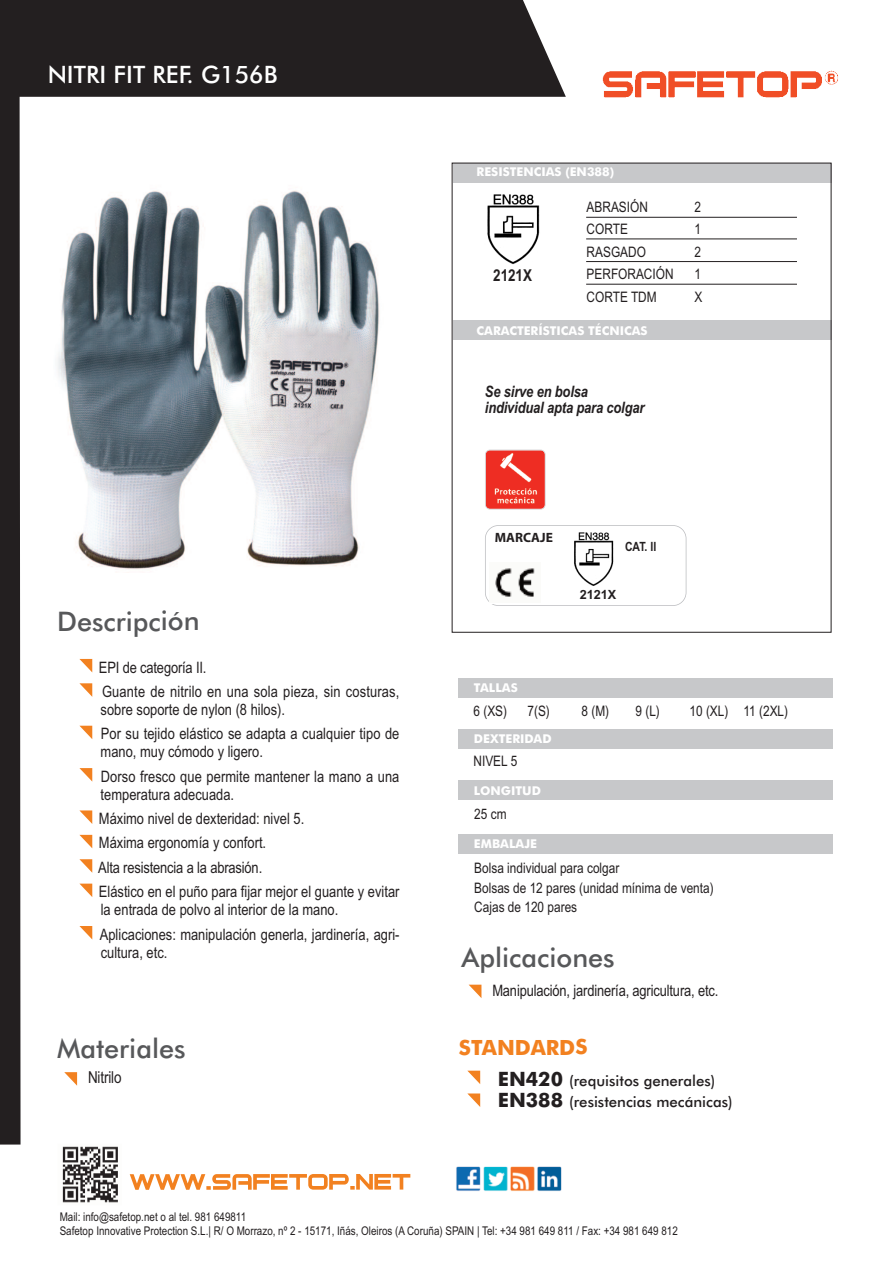
<style>
.page{position:relative;width:893px;height:1263px;background:#fff}
.page>*{position:absolute;margin:0;border:0;box-sizing:border-box;transform-origin:0 0}
.t1{font:500 27px "Futura BT";color:#57585a}
.t2{font:500 24px "Futura BT";color:#fff}
.t3{font:700 21px "Futura BT";color:#f28120}
.t4{font:16.5px "Arial Narrow";letter-spacing:-.01em;color:#231f20}
.t5{font:700 16.35px "Arial Narrow";color:#231f20}
.t6{font:15.75px/24.5px "Arial Narrow";color:#231f20}
.t7{font:italic 700 15.75px/17px "Arial Narrow";letter-spacing:-.01em;color:#231f20}
.t8{font:500 15px/21.9px "Futura BT";color:#231f20}
.t9{font:14.4px/19.5px "Arial Narrow";color:#231f20}
.t10{font:700 13.5px "Myriad Pro";color:#231f20}
.t11{font:700 12.75px "Arial Narrow";color:#231f20}
.t12{font:700 12.75px "Arial";color:#231f20}
.t13{font:700 12.15px "Futura BT";color:#fff}
.t14{font:12px/14.2px "Arial Narrow";color:#231f20}
.s1{font-weight:700;font-size:19.8px}
</style>
<div class="page">
<div style="left:453px;top:164px;width:378px;height:19px;background:#c7c8ca"></div>
<div style="left:453px;top:321px;width:378px;height:19px;background:#c7c8ca"></div>
<div style="left:21px;top:0;width:545px;height:97px;background:#231f20"></div>
<svg style="left:79px;top:659px;width:13px;height:13px"></svg>
<svg style="left:79px;top:683px;width:13px;height:14px"></svg>
<svg style="left:80px;top:884px;width:12px;height:13px"></svg>
<svg style="left:79px;top:726px;width:13px;height:13px"></svg>
<svg style="left:79px;top:768px;width:13px;height:14px"></svg>
<svg style="left:79px;top:810px;width:13px;height:14px"></svg>
<svg style="left:79px;top:859px;width:13px;height:14px"></svg>
<svg style="left:79px;top:926px;width:13px;height:13px"></svg>
<svg style="left:79px;top:835px;width:13px;height:13px"></svg>
<svg style="left:130px;top:1174px;width:280px;height:16px"></svg>
<img style="left:62px;top:1146px;width:56px;height:57px">
<img style="left:602px;top:70px;width:236px;height:28px">
<img style="left:456px;top:1166px;width:106px;height:25px">
<svg style="left:467px;top:1071px;width:13px;height:13px"></svg>
<svg style="left:467px;top:1093px;width:13px;height:14px"></svg>
<svg style="left:64px;top:1072px;width:13px;height:14px"></svg>
<div style="left:458px;top:678px;width:374px;height:20px;background:#c7c8ca"></div>
<div style="left:458px;top:780px;width:375px;height:20px;background:#c7c8ca"></div>
<div style="left:458px;top:834px;width:375px;height:19px;background:#c7c8ca"></div>
<svg style="left:469px;top:985px;width:12px;height:13px"></svg>
<div style="left:0;top:0;width:21px;height:1144px;background:#231f20"></div>
<img style="left:487px;top:194px;width:53px;height:70px">
<hr style="left:586px;top:217px;width:211px;height:1px;background:#231f20">
<hr style="left:586px;top:239px;width:211px;height:1px;background:#231f20">
<hr style="left:586px;top:261px;width:211px;height:1px;background:#231f20">
<hr style="left:586px;top:284px;width:211px;height:1px;background:#231f20">
<div style="left:458px;top:729px;width:374px;height:19px;background:#c7c8ca"></div>
<div style="left:485px;top:525px;width:201px;height:81px;border:2px solid #bcbdc0;border-radius:14px"></div>
<img style="left:574px;top:532px;width:40px;height:54px">
<div style="left:489px;top:563px;width:51px;height:40px;background:#fff"></div>
<img style="left:495px;top:568px;width:40px;height:29px">
<img style="left:486px;top:450px;width:59px;height:59px;border-radius:4px">
<div style="left:485px;top:450px;width:61px;height:60px;border:2px solid #d1d2d4;border-radius:5px"></div>
<img style="left:57px;top:190px;width:323px;height:379px">
<h2 class="t2" style="left:48px;top:61px;width:231px">NITRI FIT REF. G156B</h2>
<h1 class="t1" style="left:57px;top:605px;width:144px">Descripción</h1>
<p class="t6" style="left:99px;top:655px;width:302px">EPI de categoría II.<br>Guante de nitrilo en una sola pieza, sin costuras,</p>
<p class="t6" style="left:101px;top:697px;width:300px">sobre soporte de nylon (8 hilos).<br>Por su tejido elástico se adapta a cualquier tipo de</p>
<p class="t6" style="left:101px;top:740px;width:300px">mano, muy cómodo y ligero.<br>Dorso fresco que permite mantener la mano a una</p>
<p class="t6" style="left:98px;top:782px;width:303px">temperatura adecuada.<br>Máximo nivel de dexteridad: nivel 5.<br>Máxima ergonomía y confort.<br>Alta resistencia a la abrasión.<br>Elástico en el puño para fijar mejor el guante y evitar</p>
<p class="t6" style="left:100px;top:897px;width:301px">la entrada de polvo al interior de la mano.<br>Aplicaciones: manipulación generla, jardinería, agri-</p>
<p class="t6" style="left:101px;top:940px;width:68px">cultura, etc.</p>
<h1 class="t1" style="left:57px;top:1033px;width:130px">Materiales</h1>
<p class="t4" style="left:88px;top:1068px;width:35px">Nitrilo</p>
<p class="t13" style="left:477px;top:165px;width:139px">RESISTENCIAS (EN388)</p>
<p class="t5" style="left:493px;top:265px;width:40px">2121X</p>
<p class="t9" style="left:587px;top:197px;width:63px">ABRASIÓN</p>
<p class="t9" style="left:695px;top:197px;width:8px">2</p>
<p class="t9" style="left:587px;top:219px;width:43px">CORTE</p>
<p class="t9" style="left:695px;top:219px;width:8px">1</p>
<p class="t9" style="left:587px;top:242px;width:61px">RASGADO</p>
<p class="t9" style="left:695px;top:242px;width:8px">2</p>
<p class="t9" style="left:587px;top:264px;width:89px">PERFORACIÓN</p>
<p class="t9" style="left:695px;top:264px;width:8px">1</p>
<p class="t9" style="left:587px;top:287px;width:72px">CORTE TDM</p>
<p class="t9" style="left:695px;top:287px;width:9px">X</p>
<p class="t13" style="left:477px;top:323px;width:172px">CARACTERÍSTICAS TÉCNICAS</p>
<p class="t7" style="left:485px;top:383px;width:161px">Se sirve en bolsa individual apta para colgar</p>
<p class="t10" style="left:495px;top:532px;width:60px">MARCAJE</p>
<p class="t11" style="left:625px;top:539px;width:33px">CAT. II</p>
<p class="t12" style="left:580px;top:587px;width:38px">2121X</p>
<p class="t13" style="left:474px;top:681px;width:45px">TALLAS</p>
<p class="t9" style="left:473px;top:702px;width:35px">6 (XS)</p>
<p class="t9" style="left:527px;top:702px;width:24px">7(S)</p>
<p class="t9" style="left:581px;top:702px;width:29px">8 (M)</p>
<p class="t9" style="left:635px;top:702px;width:26px">9 (L)</p>
<p class="t9" style="left:689px;top:702px;width:100px">10 (XL) 11 (2XL)</p>
<p class="t13" style="left:474px;top:732px;width:79px">DEXTERIDAD</p>
<p class="t9" style="left:473px;top:751px;width:45px">NIVEL 5</p>
<p class="t13" style="left:474px;top:783px;width:69px">LONGITUD</p>
<p class="t9" style="left:474px;top:804px;width:34px">25 cm</p>
<p class="t13" style="left:474px;top:836px;width:65px">EMBALAJE</p>
<p class="t9" style="left:474px;top:859px;width:241px">Bolsa individual para colgar<br>Bolsas de 12 pares (unidad mínima de venta)<br>Cajas de 120 pares</p>
<h1 class="t1" style="left:461px;top:942px;width:155px">Aplicaciones</h1>
<p class="t6" style="left:492px;top:978px;width:228px">Manipulación, jardinería, agricultura, etc.</p>
<h3 class="t3" style="left:459px;top:1035px;width:130px">STANDARDS</h3>
<p class="t8" style="left:498px;top:1069px;width:236px"><span class="s1">EN420</span> (requisitos generales)<br><span class="s1">EN388</span> (resistencias mecánicas)</p>
<p class="t14" style="left:60px;top:1209px;width:620px">Mail: info@safetop.net o al tel. 981 649811<br>Safetop Innovative Protection S.L.| R/ O Morrazo, nº 2 - 15171, Iñás, Oleiros (A Coruña) SPAIN | Tel: +34 981 649 811 / Fax: +34 981 649 812</p>
</div>
